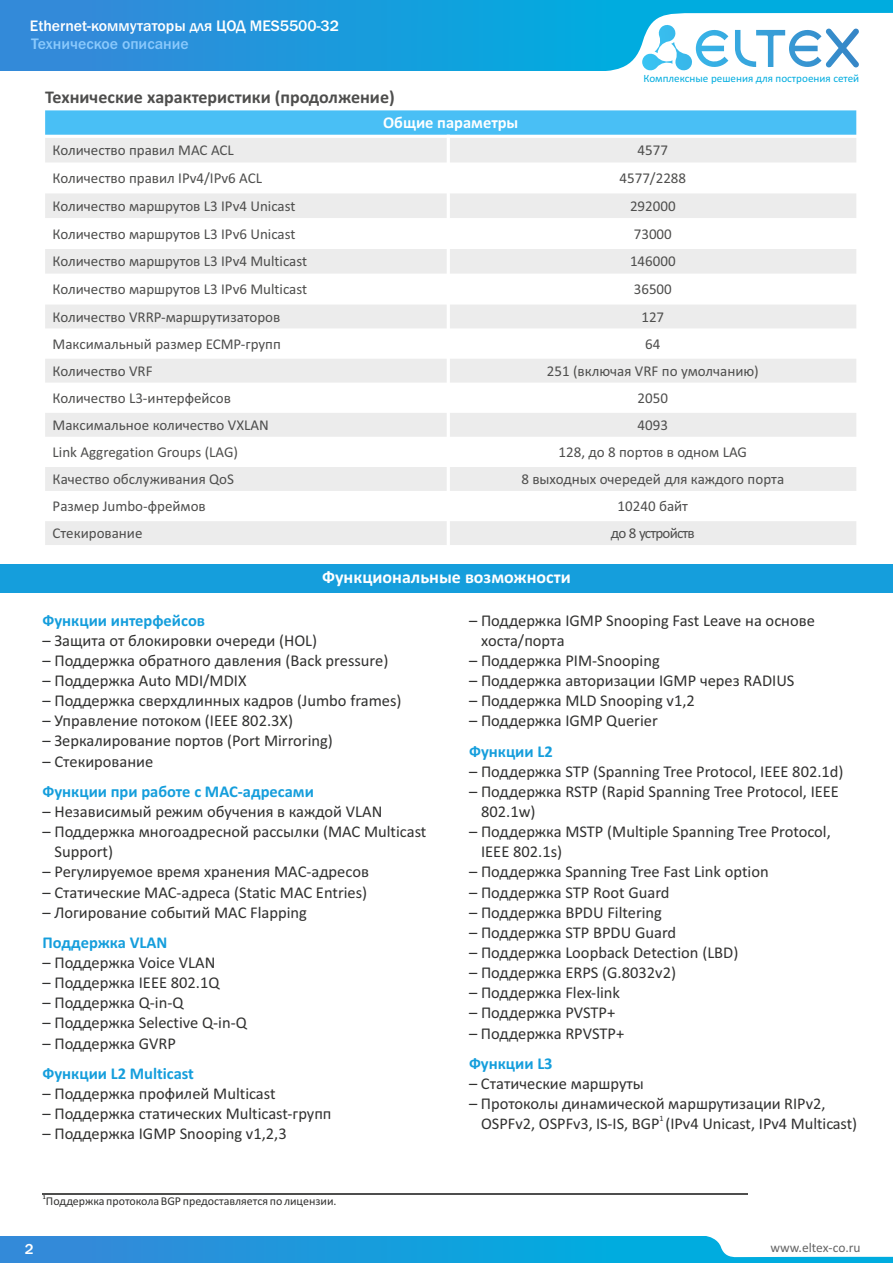
<style>
.page{position:relative;width:893px;height:1263px;background:#fff}
.page>*{position:absolute;margin:0;border:0;box-sizing:border-box;transform-origin:0 0}
.t1{font:700 18px "Calibri";color:#4e4e4d}
.t2{font:700 18px "Calibri";color:#fff}
.t3{font:16.5px/20.1px "Calibri";color:#313130}
.t4{font:700 16.5px "Calibri";color:#159edc}
.t5{font:700 16.5px "Calibri";color:#fff}
.t6{font:16.35px "Calibri";color:#313130}
.t7{font:500 15.75px "Franklin Gothic";color:#fff}
.t8{font:500 15.75px "Franklin Gothic";color:#8ac9fc}
.t9{font:15px "Calibri";color:#4e4e4d}
.t10{font:15px "Calibri";letter-spacing:-.055em;color:#4e4e4d}
.t11{font:500 15px "Franklin Gothic";color:#fff}
.t12{font:13.5px "Calibri";color:#666}
.t13{font:12px "Calibri";color:#313130}
.t14{font:11.1px "Calibri";color:#00acdf}
.t15{font:8.1px "Calibri";color:#313130}
.t16{font:700 6px "Calibri";color:#313130}
.s1{font-size:16.35px}
</style>
<div class="page">
<div style="left:0;top:1236px;width:893px;height:27px;background:linear-gradient(to right,#3489d9,#00b4e0)"></div>
<svg style="left:703px;top:1236px;width:190px;height:21px"></svg>
<div style="left:0;top:564px;width:893px;height:29px;background:#159edc"></div>
<div style="left:44px;top:109px;width:813px;height:27px;background:#49bff5"></div>
<div style="left:44px;top:136px;width:404px;height:28px;background:#ececec"></div>
<div style="left:448px;top:136px;width:409px;height:28px;background:#ececec"></div>
<div style="left:44px;top:192px;width:404px;height:28px;background:#ececec"></div>
<div style="left:448px;top:192px;width:409px;height:28px;background:#ececec"></div>
<div style="left:44px;top:247px;width:404px;height:28px;background:#ececec"></div>
<div style="left:448px;top:247px;width:409px;height:28px;background:#ececec"></div>
<div style="left:44px;top:303px;width:404px;height:27px;background:#ececec"></div>
<div style="left:448px;top:303px;width:409px;height:27px;background:#ececec"></div>
<div style="left:44px;top:357px;width:404px;height:27px;background:#ececec"></div>
<div style="left:448px;top:357px;width:409px;height:27px;background:#ececec"></div>
<div style="left:44px;top:411px;width:404px;height:27px;background:#ececec"></div>
<div style="left:448px;top:411px;width:409px;height:27px;background:#ececec"></div>
<div style="left:44px;top:465px;width:404px;height:27px;background:#ececec"></div>
<div style="left:448px;top:465px;width:409px;height:27px;background:#ececec"></div>
<div style="left:44px;top:520px;width:404px;height:27px;background:#ececec"></div>
<div style="left:448px;top:520px;width:409px;height:27px;background:#ececec"></div>
<hr style="left:43px;top:107px;width:2px;height:441px;background:#fff">
<hr style="left:447px;top:135px;width:3px;height:413px;background:#fff">
<hr style="left:856px;top:107px;width:2px;height:441px;background:#fff">
<hr style="left:43px;top:545px;width:815px;height:3px;background:#fff">
<hr style="left:43px;top:518px;width:815px;height:3px;background:#fff">
<hr style="left:43px;top:491px;width:815px;height:3px;background:#fff">
<hr style="left:43px;top:464px;width:815px;height:3px;background:#fff">
<hr style="left:43px;top:437px;width:815px;height:3px;background:#fff">
<hr style="left:43px;top:410px;width:815px;height:3px;background:#fff">
<hr style="left:43px;top:383px;width:815px;height:3px;background:#fff">
<hr style="left:43px;top:355px;width:815px;height:4px;background:#fff">
<hr style="left:43px;top:328px;width:815px;height:4px;background:#fff">
<hr style="left:43px;top:301px;width:815px;height:4px;background:#fff">
<hr style="left:43px;top:274px;width:815px;height:3px;background:#fff">
<hr style="left:43px;top:246px;width:815px;height:3px;background:#fff">
<hr style="left:43px;top:218px;width:815px;height:3px;background:#fff">
<hr style="left:43px;top:190px;width:815px;height:3px;background:#fff">
<hr style="left:43px;top:162px;width:815px;height:4px;background:#fff">
<hr style="left:43px;top:135px;width:815px;height:3px;background:#fff">
<hr style="left:43px;top:107px;width:815px;height:3px;background:#fff">
<hr style="left:43px;top:1193px;width:705px;height:1px;background:#4e4e4d">
<div style="left:0;top:0;width:893px;height:71px;background:linear-gradient(to right,#3489d9,#00b4e0)"></div>
<svg style="left:589px;top:13px;width:304px;height:58px"></svg>
<p class="t7" style="left:30px;top:20px;width:311px">Ethernet-коммутаторы для ЦОД MES5500-32</p>
<p class="t8" style="left:31px;top:38px;width:159px">Техническое описание</p>
<p class="t1" style="left:45px;top:89px;width:351px">Технические характеристики (продолжение)</p>
<p class="t5" style="left:383px;top:116px;width:137px">Общие параметры</p>
<p class="t14" style="left:643px;top:73px;width:217px">Комплексные решения для построения сетей</p>
<p class="t9" style="left:53px;top:144px;width:183px">Количество правил MAC ACL</p>
<p class="t9" style="left:638px;top:144px;width:32px">4577</p>
<p class="t9" style="left:53px;top:172px;width:211px">Количество правил IPv4/IPv6 ACL</p>
<p class="t9" style="left:619px;top:172px;width:68px">4577/2288</p>
<p class="t9" style="left:53px;top:200px;width:244px">Количество маршрутов L3 IPv4 Unicast</p>
<p class="t9" style="left:630px;top:200px;width:47px">292000</p>
<p class="t9" style="left:53px;top:227px;width:244px">Количество маршрутов L3 IPv6 Unicast</p>
<p class="t9" style="left:634px;top:227px;width:40px">73000</p>
<p class="t9" style="left:53px;top:255px;width:256px">Количество маршрутов L3 IPv4 Multicast</p>
<p class="t9" style="left:630px;top:255px;width:47px">146000</p>
<p class="t9" style="left:53px;top:283px;width:256px">Количество маршрутов L3 IPv6 Multicast</p>
<p class="t9" style="left:634px;top:283px;width:40px">36500</p>
<p class="t9" style="left:53px;top:310px;width:229px">Количество VRRP-маршрутизаторов</p>
<p class="t9" style="left:641px;top:310px;width:24px">127</p>
<p class="t9" style="left:53px;top:337px;width:230px">Максимальный размер ECMP-групп</p>
<p class="t9" style="left:645px;top:337px;width:17px">64</p>
<p class="t9" style="left:53px;top:364px;width:102px">Количество VRF</p>
<p class="t9" style="left:547px;top:364px;width:213px">251 (включая VRF по умолчанию)</p>
<p class="t9" style="left:53px;top:392px;width:180px">Количество L3-интерфейсов</p>
<p class="t9" style="left:638px;top:392px;width:32px">2050</p>
<p class="t9" style="left:53px;top:419px;width:218px">Максимальное количество VXLAN</p>
<p class="t9" style="left:638px;top:419px;width:32px">4093</p>
<p class="t9" style="left:53px;top:446px;width:187px">Link Aggregation Groups (LAG)</p>
<p class="t9" style="left:559px;top:446px;width:190px">128, до 8 портов в одном LAG</p>
<p class="t9" style="left:53px;top:473px;width:183px">Качество обслуживания QoS</p>
<p class="t9" style="left:521px;top:473px;width:264px">8 выходных очередей для каждого порта</p>
<p class="t9" style="left:53px;top:500px;width:155px">Размер Jumbo-фреймов</p>
<p class="t9" style="left:618px;top:500px;width:72px">10240 байт</p>
<p class="t9" style="left:53px;top:527px;width:91px">Стекирование</p>
<p class="t10" style="left:611px;top:527px;width:85px">до 8 устройств</p>
<p class="t2" style="left:322px;top:569px;width:250px">Функциональные возможности</p>
<p class="t4" style="left:43px;top:613px;width:164px">Функции интерфейсов</p>
<p class="t3" style="left:43px;top:631px;width:276px">– Защита от блокировки очереди (HOL)</p>
<p class="t3" style="left:43px;top:652px;width:347px">– Поддержка обратного давления (Back pressure)</p>
<p class="t3" style="left:43px;top:672px;width:206px">– Поддержка Auto MDI/MDIX</p>
<p class="t3" style="left:43px;top:692px;width:361px">– Поддержка сверхдлинных кадров (Jumbo frames)</p>
<p class="t3" style="left:43px;top:712px;width:252px">– Управление потоком (IEEE 802.3X)</p>
<p class="t3" style="left:43px;top:732px;width:292px">– Зеркалирование портов (Port Mirroring)</p>
<p class="t3" style="left:43px;top:752px;width:112px">– Стекирование</p>
<p class="t4" style="left:43px;top:784px;width:273px">Функции при работе с МAC-адресами</p>
<p class="t3" style="left:43px;top:803px;width:341px">– Независимый режим обучения в каждой VLAN</p>
<p class="t3" style="left:55px;top:823px;width:373px;text-indent:-12px">– Поддержка многоадресной рассылки (MAC Multicast<br>Support)</p>
<p class="t3" style="left:43px;top:863px;width:328px">– Регулируемое время хранения MAC-адресов</p>
<p class="t3" style="left:43px;top:883px;width:326px">– Статические MAC-адреса (Static MAC Entries)</p>
<p class="t3" style="left:43px;top:903px;width:266px">– Логирование событий MAC Flapping</p>
<p class="t4" style="left:43px;top:935px;width:126px">Поддержка VLAN</p>
<p class="t3" style="left:43px;top:954px;width:174px">– Поддержка Voice VLAN</p>
<p class="t3" style="left:42px;top:974px;width:179px">– Поддержка IEEE 802.1Q</p>
<p class="t3" style="left:42px;top:994px;width:143px">– Поддержка Q-in-Q</p>
<p class="t3" style="left:42px;top:1014px;width:206px">– Поддержка Selective Q-in-Q</p>
<p class="t3" style="left:42px;top:1034px;width:135px">– Поддержка GVRP</p>
<p class="t4" style="left:42px;top:1066px;width:153px">Функции L2 Multicast</p>
<p class="t3" style="left:42px;top:1085px;width:235px">– Поддержка профилей Multicast</p>
<p class="t3" style="left:42px;top:1105px;width:291px">– Поддержка статических Multicast-групп</p>
<p class="t3" style="left:42px;top:1125px;width:246px">– Поддержка IGMP Snooping v1,2,3</p>
<p class="t16" style="left:43px;top:1194px;width:5px">1</p>
<p class="t13" style="left:46px;top:1196px;width:292px">Поддержка протокола BGP предоставляется по лицензии.</p>
<p class="t3" style="left:481px;top:611px;width:335px;text-indent:-12px">– Поддержка IGMP Snooping Fast Leave на основе хоста/порта</p>
<p class="t3" style="left:469px;top:652px;width:192px">– Поддержка PIM-Snooping</p>
<p class="t3" style="left:469px;top:672px;width:327px">– Поддержка авторизации IGMP через RADIUS</p>
<p class="t3" style="left:469px;top:692px;width:227px">– Поддержка MLD Snooping v1,2</p>
<p class="t3" style="left:469px;top:712px;width:190px">– Поддержка IGMP Querier</p>
<p class="t4" style="left:469px;top:744px;width:85px">Функции L2</p>
<p class="t3" style="left:469px;top:762px;width:376px">– Поддержка STP (Spanning Tree Protocol, IEEE 802.1d)</p>
<p class="t3" style="left:481px;top:783px;width:359px;text-indent:-12px">– Поддержка RSTP (Rapid Spanning Tree Protocol, IEEE<br>802.1w)</p>
<p class="t3" style="left:481px;top:823px;width:351px;text-indent:-12px">– Поддержка MSTP (Multiple Spanning Tree Protocol,<br>IEEE 802.1s)</p>
<p class="t3" style="left:469px;top:863px;width:301px">– Поддержка Spanning Tree Fast Link option</p>
<p class="t3" style="left:469px;top:883px;width:202px">– Поддержка STP Root Guard</p>
<p class="t3" style="left:469px;top:903px;width:194px">– Поддержка BPDU Filtering</p>
<p class="t3" style="left:469px;top:924px;width:209px">– Поддержка STP BPDU Guard</p>
<p class="t3" style="left:469px;top:944px;width:271px">– Поддержка Loopback Detection (LBD)</p>
<p class="t3" style="left:469px;top:964px;width:209px">– Поддержка ERPS (G.8032v2)</p>
<p class="t3" style="left:469px;top:984px;width:153px">– Поддержка Flex-link</p>
<p class="t3" style="left:469px;top:1004px;width:148px">– Поддержка PVSTP+</p>
<p class="t3" style="left:469px;top:1024px;width:157px">– Поддержка RPVSTP+</p>
<p class="t4" style="left:469px;top:1056px;width:85px">Функции L3</p>
<p class="t3" style="left:469px;top:1075px;width:176px">– Статические маршруты</p>
<p class="t3" style="left:469px;top:1095px;width:358px">– Протоколы динамической маршрутизации <span class="s1">RIPv2,</span></p>
<p class="t15" style="left:659px;top:1115px;width:6px">1</p>
<p class="t6" style="left:481px;top:1117px;width:378px">OSPFv2, OSPFv3, IS-IS, BGP (IPv4 Unicast, IPv4 Multicast)</p>
<p class="t11" style="left:25px;top:1243px;width:10px">2</p>
<p class="t12" style="left:770px;top:1242px;width:92px">www.eltex-co.ru</p>
</div>
